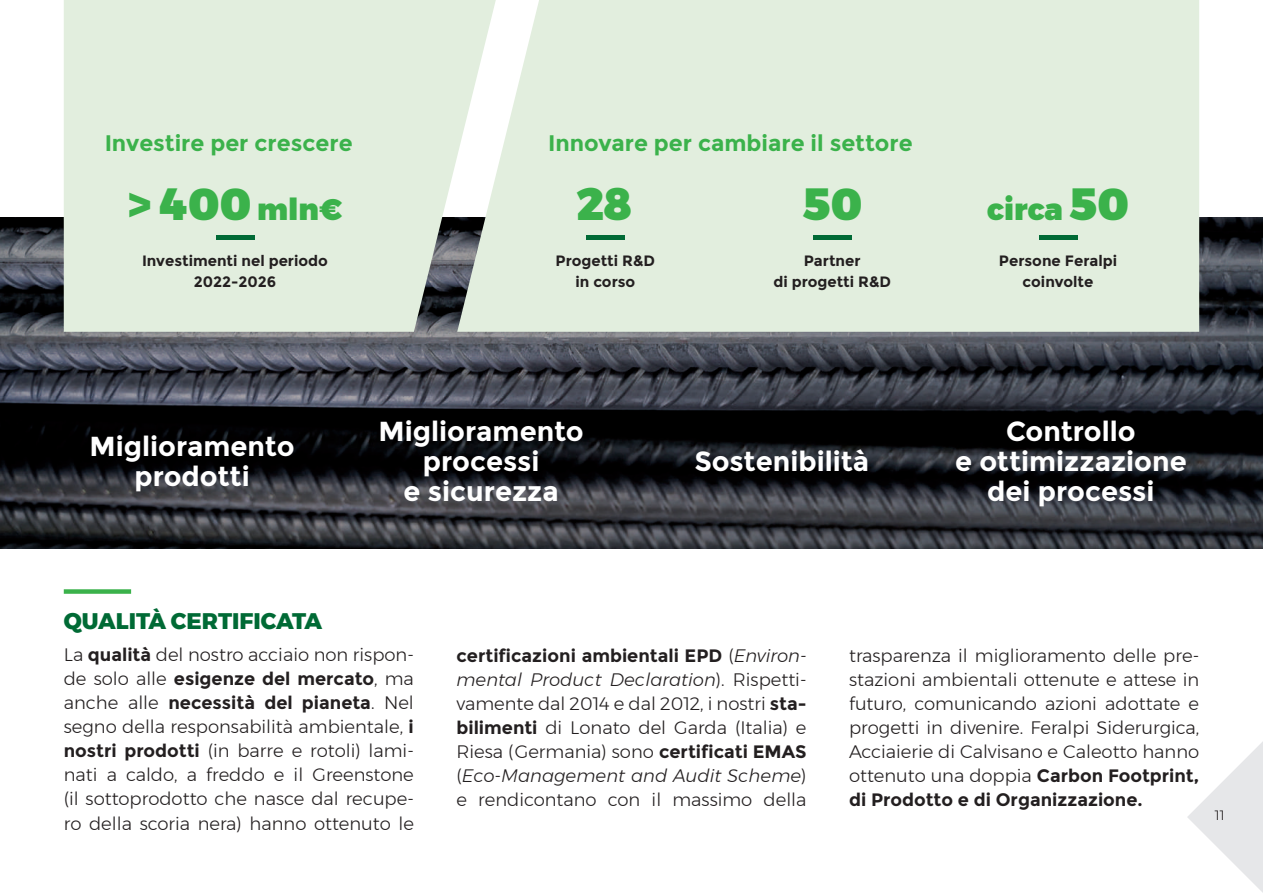
<style>
.page{position:relative;width:1263px;height:893px;background:#fff}
.page>*{position:absolute;margin:0;border:0;box-sizing:border-box;transform-origin:0 0}
.t1{font:900 45px "Montserrat";color:#3bb24b}
.t2{font:900 30px "Montserrat";color:#3bb24b}
.t3{font:700 27.45px/30px "Montserrat";color:#fff;text-align:center}
.t4{font:700 22.5px "Montserrat";color:#3bb24b}
.t5{font:800 22.5px "Montserrat";color:#006a35}
.t6{font:300 18px/24px "Montserrat";color:#231f20;text-align:justify}
.t7{font:700 15px/21px "Montserrat";color:#231f20;text-align:center}
.t8{font:300 13.5px "Montserrat";color:#231f20}
.s1{font-size:30px}
.s2{font-size:45px}
.s3{font-weight:700}
.s4{font-style:italic}
</style>
<div class="page">
<svg style="left:1187px;top:742px;width:76px;height:151px"></svg>
<img style="left:0;top:218px;width:1263px;height:331px">
<div style="left:64px;top:0;width:393px;height:332px;background:#e2eede"></div>
<div style="left:457px;top:0;width:742px;height:332px;background:#e2eede"></div>
<div style="left:64px;top:589px;width:67px;height:5px;background:#3bb24b"></div>
<div style="left:216px;top:235px;width:38px;height:5px;background:#006a35"></div>
<div style="left:586px;top:235px;width:38px;height:5px;background:#006a35"></div>
<div style="left:813px;top:235px;width:38px;height:5px;background:#006a35"></div>
<div style="left:1039px;top:235px;width:38px;height:5px;background:#006a35"></div>
<p class="t4" style="left:105px;top:129px;width:249px">Investire per crescere</p>
<p class="t4" style="left:548px;top:129px;width:366px">Innovare per cambiare il settore</p>
<h1 class="t1" style="left:128px;top:168px;width:215px">&gt; 400 <span class="s1">mln€</span></h1>
<h1 class="t1" style="left:576px;top:168px;width:58px">28</h1>
<h1 class="t1" style="left:802px;top:168px;width:61px">50</h1>
<h2 class="t2" style="left:987px;top:185px;width:143px">circa <span class="s2">50</span></h2>
<p class="t7" style="left:142px;top:250px;width:187px">Investimenti nel periodo<br>2022-2026</p>
<p class="t7" style="left:773px;top:250px;width:119px">Partner<br>di progetti R&amp;D</p>
<p class="t7" style="left:999px;top:250px;width:120px">Persone Feralpi coinvolte</p>
<p class="t7" style="left:555px;top:250px;width:101px">Progetti R&amp;D in corso</p>
<h3 class="t3" style="left:89px;top:431px;width:207px">Miglioramento prodotti</h3>
<h3 class="t3" style="left:379px;top:416px;width:207px">Miglioramento processi<br>e sicurezza</h3>
<h3 class="t3" style="left:955px;top:416px;width:233px">Controllo<br>e ottimizzazione dei processi</h3>
<h3 class="t3" style="left:694px;top:446px;width:176px">Sostenibilità</h3>
<p class="t5" style="left:64px;top:603px;width:260px">QUALITÀ CERTIFICATA</p>
<p class="t6" style="left:64px;top:643px;width:352px">La <span class="s3">qualità</span> del nostro acciaio non rispon&shy;de solo alle <span class="s3">esigenze del mercato</span>, ma anche alle <span class="s3">necessità del pianeta</span>. Nel segno della responsabilità ambientale, <span class="s3">i nostri prodotti</span> (in barre e rotoli) lami&shy;nati a caldo, a freddo e il Greenstone (il sottoprodotto che nasce dal recupe&shy;ro della scoria nera) hanno ottenuto le</p>
<p class="t6" style="left:456px;top:643px;width:352px"><span class="s3">certificazioni ambientali EPD</span> (<span class="s4">Environ&shy;mental Product Declaration</span>). Rispetti&shy;vamente dal 2014 e dal 2012, i nostri <span class="s3">sta&shy;bilimenti</span> di Lonato del Garda (Italia) e Riesa (Germania) sono <span class="s3">certificati EMAS </span>(<span class="s4">Eco-Management and Audit Scheme</span>) e rendicontano con il massimo della</p>
<p class="t6" style="left:849px;top:643px;width:352px">trasparenza il miglioramento delle pre&shy;stazioni ambientali ottenute e attese in futuro, comunicando azioni adottate e progetti in divenire. Feralpi Siderurgica, Acciaierie di Calvisano e Caleotto hanno ottenuto una doppia <span class="s3">Carbon Footprint, di Prodotto e di Organizzazione.</span></p>
<p class="t8" style="left:1215px;top:805px;width:11px">11</p>
</div>
